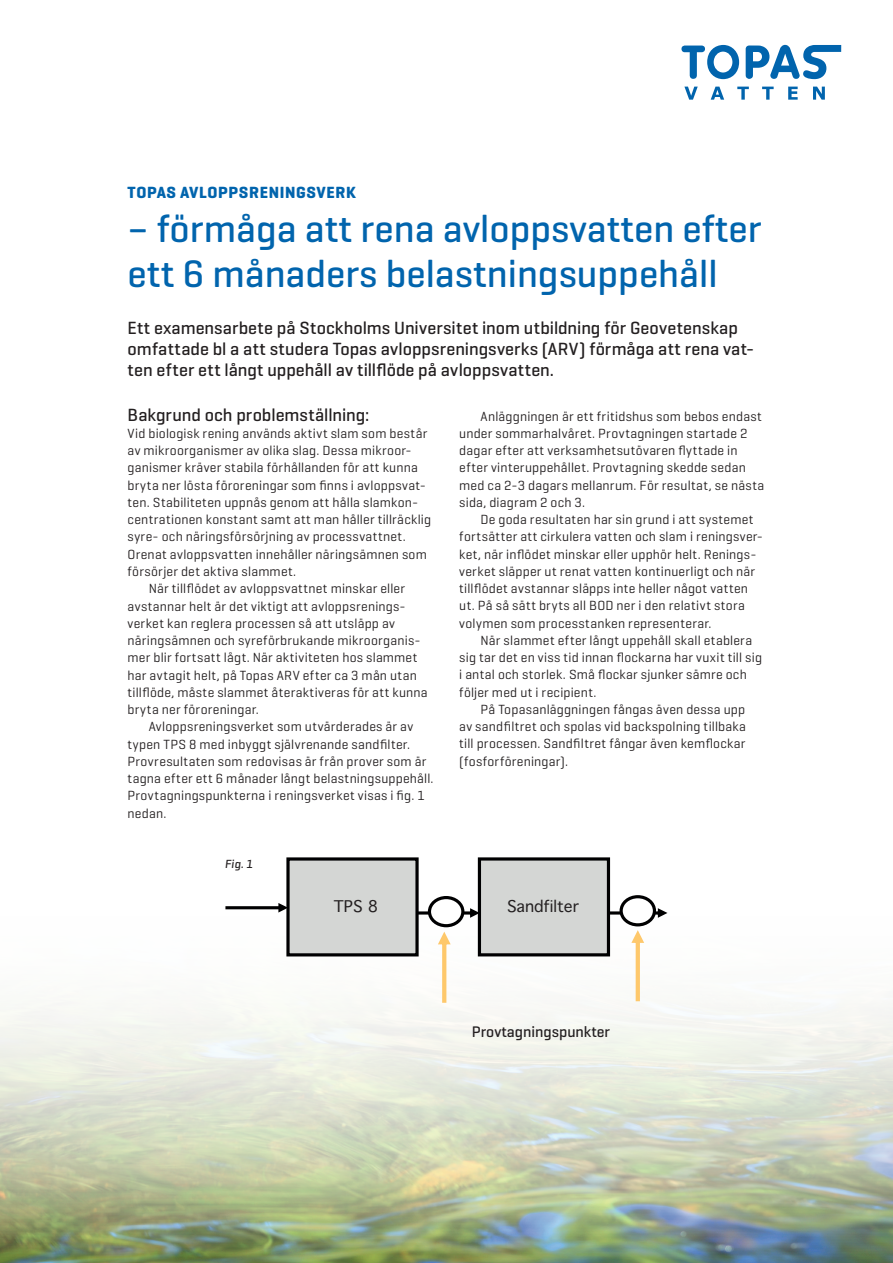
<style>
.page{position:relative;width:893px;height:1263px;background:#fff}
.page>*{position:absolute;margin:0;border:0;box-sizing:border-box;transform-origin:0 0}
.t1{font:500 39px/45px "Geogrotesque";color:#0164ad}
.t2{font:500 18px/21px "Geogrotesque";letter-spacing:.005em;color:#231f20}
.t3{font:700 16.5px "Geogrotesque";letter-spacing:.04em;color:#0164ad}
.t4{font:500 15.6px "Geogrotesque";color:#231f20}
.t5{font:15.6px "Geneva";color:#231f20}
.t6{font:13.5px/17.2px "Geogrotesque";letter-spacing:.015em;color:#231f20}
.t7{font:italic 500 12px "Geogrotesque";color:#231f20}
</style>
<div class="page">
<img style="left:0;top:857px;width:893px;height:406px">
<svg style="left:681px;top:45px;width:58px;height:34px"></svg>
<svg style="left:746px;top:45px;width:95px;height:34px"></svg>
<svg style="left:684px;top:87px;width:14px;height:13px"></svg>
<svg style="left:711px;top:87px;width:13px;height:13px"></svg>
<svg style="left:737px;top:87px;width:12px;height:13px"></svg>
<svg style="left:762px;top:87px;width:12px;height:13px"></svg>
<svg style="left:788px;top:87px;width:10px;height:13px"></svg>
<svg style="left:813px;top:87px;width:12px;height:13px"></svg>
<div style="left:288px;top:859px;width:129px;height:96px;background:#d4d6d4"></div>
<div style="left:286px;top:857px;width:133px;height:99px;border:3px solid #000001"></div>
<div style="left:479px;top:859px;width:129px;height:96px;background:#d4d6d4"></div>
<div style="left:478px;top:857px;width:132px;height:99px;border:3px solid #000001"></div>
<svg style="left:417px;top:908px;width:63px;height:10px"></svg>
<svg style="left:609px;top:908px;width:58px;height:10px"></svg>
<svg style="left:225px;top:903px;width:63px;height:9px"></svg>
<svg style="left:631px;top:930px;width:13px;height:71px"></svg>
<div style="left:429px;top:897px;width:34px;height:29px;background:#fff;border-radius:50%"></div>
<div style="left:428px;top:896px;width:36px;height:31px;border:3px solid #000001;border-radius:50%"></div>
<div style="left:621px;top:897px;width:33px;height:28px;background:#fff;border-radius:50%"></div>
<div style="left:619px;top:895px;width:37px;height:31px;border:3px solid #000001;border-radius:50%"></div>
<svg style="left:438px;top:932px;width:13px;height:71px"></svg>
<p class="t3" style="left:128px;top:182px;width:230px">TOPAS AVLOPPSRENINGSVERK</p>
<h1 class="t1" style="left:128px;top:205px;width:636px">– förmåga att rena avloppsvatten efter ett 6 månaders belastningsuppehåll</h1>
<h2 class="t2" style="left:128px;top:317px;width:628px">Ett examensarbete på Stockholms Universitet inom utbildning för Geovetenskap omfattade bl a att studera Topas avloppsreningsverks (ARV) förmåga att rena vat&shy;ten efter ett långt uppehåll av tillflöde på avloppsvatten.</h2>
<h2 class="t2" style="left:128px;top:404px;width:243px">Bakgrund och problemställning:</h2>
<p class="t6" style="left:128px;top:424px;width:301px">Vid biologisk rening används aktivt slam som består</p>
<p class="t6" style="left:128px;top:442px;width:286px">av mikroorganismer av olika slag. Dessa mikroor-</p>
<p class="t6" style="left:128px;top:459px;width:292px">ganismer kräver stabila förhållanden för att kunna</p>
<p class="t6" style="left:128px;top:476px;width:300px">bryta ner lösta föroreningar som finns i avloppsvat-</p>
<p class="t6" style="left:128px;top:493px;width:292px">ten. Stabiliteten uppnås genom att hålla slamkon-</p>
<p class="t6" style="left:128px;top:511px;width:305px">centrationen konstant samt att man håller tillräcklig</p>
<p class="t6" style="left:128px;top:528px;width:280px">syre- och näringsförsörjning av processvattnet.</p>
<p class="t6" style="left:128px;top:545px;width:301px">Orenat avloppsvatten innehåller näringsämnen som</p>
<p class="t6" style="left:128px;top:562px;width:170px">försörjer det aktiva slammet.</p>
<p class="t6" style="left:149px;top:580px;width:258px">När tillflödet av avloppsvattnet minskar eller</p>
<p class="t6" style="left:128px;top:597px;width:280px">avstannar helt är det viktigt att avloppsrenings-</p>
<p class="t6" style="left:128px;top:614px;width:269px">verket kan reglera processen så att utsläpp av</p>
<p class="t6" style="left:128px;top:631px;width:295px">näringsämnen och syreförbrukande mikroorganis-</p>
<p class="t6" style="left:128px;top:649px;width:291px">mer blir fortsatt lågt. När aktiviteten hos slammet</p>
<p class="t6" style="left:128px;top:666px;width:291px">har avtagit helt, på Topas ARV efter ca 3 mån utan</p>
<p class="t6" style="left:128px;top:683px;width:302px">tillflöde, måste slammet återaktiveras för att kunna</p>
<p class="t6" style="left:128px;top:700px;width:133px">bryta ner föroreningar.</p>
<p class="t6" style="left:149px;top:718px;width:266px">Avloppsreningsverket som utvärderades är av</p>
<p class="t6" style="left:128px;top:735px;width:284px">typen TPS 8 med inbyggt självrenande sandfilter.</p>
<p class="t6" style="left:128px;top:752px;width:300px">Provresultaten som redovisas är från prover som är</p>
<p class="t6" style="left:128px;top:769px;width:308px">tagna efter ett 6 månader långt belastningsuppehåll.</p>
<p class="t6" style="left:128px;top:787px;width:299px">Provtagningspunkterna i reningsverket visas i fig. 1</p>
<p class="t6" style="left:128px;top:804px;width:40px">nedan.</p>
<p class="t7" style="left:225px;top:856px;width:29px">Fig. 1</p>
<p class="t6" style="left:459px;top:407px;width:307px;text-indent:21px">Anläggningen är ett fritidshus som bebos endast under sommarhalvåret. Provtagningen startade 2 dagar efter att verksamhetsutövaren flyttade in efter vinteruppehållet. Provtagning skedde sedan med ca 2-3 dagars mellanrum. För resultat, se nästa sida, diagram 2 och 3.</p>
<p class="t6" style="left:459px;top:510px;width:305px;text-indent:21px">De goda resultaten har sin grund i att systemet fortsätter att cirkulera vatten och slam i reningsver&shy;ket, när inflödet minskar eller upphör helt. Renings&shy;verket släpper ut renat vatten kontinuerligt och när tillflödet avstannar släpps inte heller något vatten ut. På så sätt bryts all BOD ner i den relativt stora volymen som processtanken representerar.</p>
<p class="t6" style="left:459px;top:631px;width:304px;text-indent:21px">När slammet efter långt uppehåll skall etablera sig tar det en viss tid innan flockarna har vuxit till sig i antal och storlek. Små flockar sjunker sämre och följer med ut i recipient.</p>
<p class="t6" style="left:459px;top:700px;width:288px;text-align:justify;text-indent:21px">På Topasanläggningen fångas även dessa upp av sandfiltret och spolas vid backspolning tillbaka till processen. Sandfiltret fångar även kemflockar (fosforföreningar).</p>
<p class="t5" style="left:334px;top:897px;width:46px">TPS 8</p>
<p class="t5" style="left:507px;top:897px;width:73px">Sandfilter</p>
<p class="t4" style="left:472px;top:1022px;width:140px">Provtagningspunkter</p>
</div>
